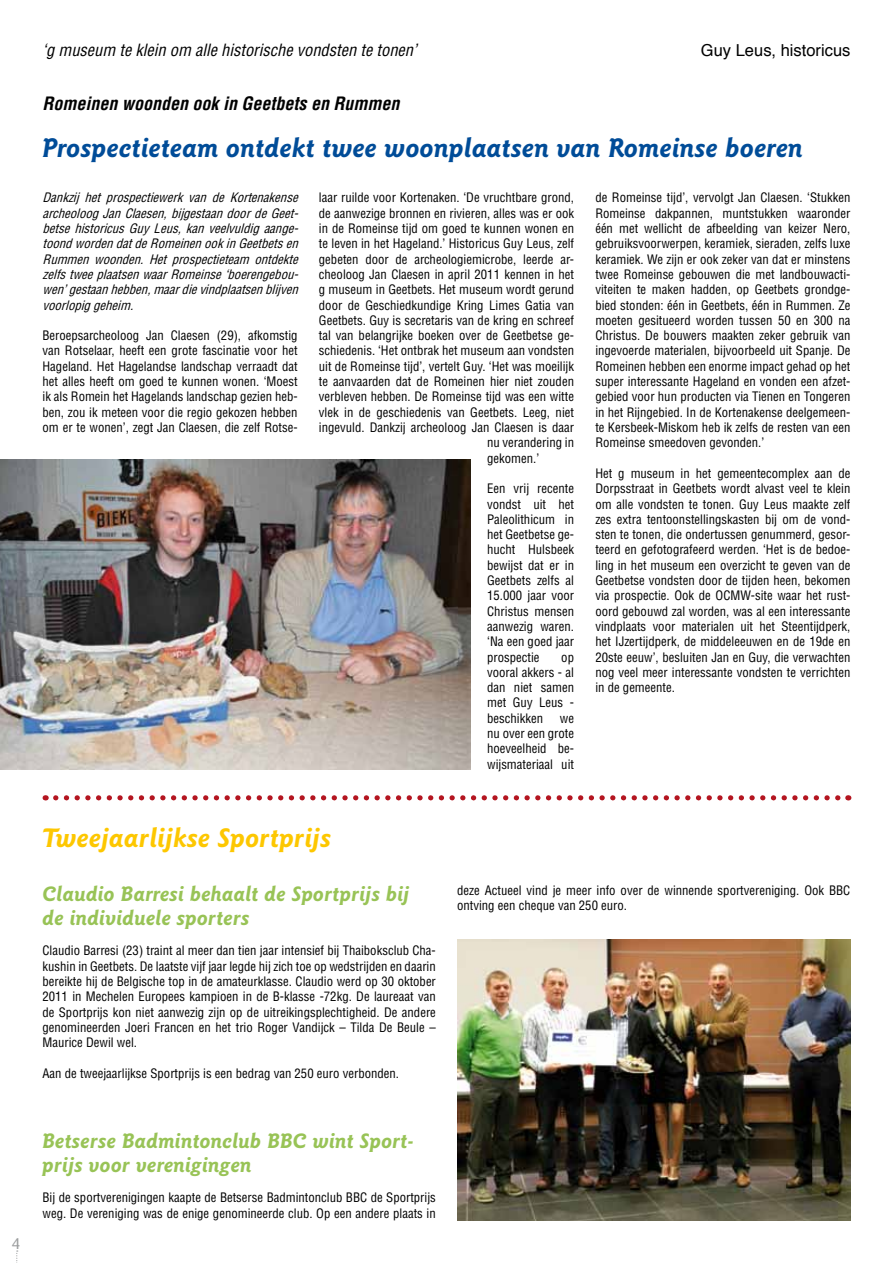
<style>
.page{position:relative;width:893px;height:1263px;background:#fff}
.page>*{position:absolute;margin:0;border:0;box-sizing:border-box;transform-origin:0 0}
.t1{font:italic 700 27px "Goudy Sans IT Cby BT";color:#004c98}
.t2{font:italic 700 27px "Goudy Sans IT Cby BT";color:#fdc700}
.t3{font:italic 700 21px/24px "Goudy Sans IT Cby BT";color:#98c356}
.t4{font:italic 700 condensed 18px "Helvetica";color:#000}
.t5{font:italic condensed 16.5px "Helvetica";color:#000}
.t6{font:16.5px "Helvetica";color:#000}
.t7{font:condensed 14.4px "Helvetica";color:#9c9e9f;scale:1.2 1}
.t8{font:condensed 12.75px/15.3px "Helvetica";color:#000;text-align:justify}
.t9{font:italic condensed 12.75px/15.3px "Helvetica";color:#000;text-align:justify}
</style>
<div class="page">
<svg style="left:16px;top:1250px;width:2px;height:13px"></svg>
<img style="left:0;top:459px;width:470px;height:311px">
<svg style="left:56px;top:795px;width:785px;height:5px"></svg>
<img style="left:458px;top:940px;width:392px;height:280px">
<p class="t5" style="left:43px;top:40px;width:376px">‘g museum te klein om alle historische vondsten te tonen’</p>
<p class="t6" style="left:701px;top:37px;width:151px">Guy Leus, historicus</p>
<h3 class="t4" style="left:43px;top:92px;width:359px">Romeinen woonden ook in Geetbets en Rummen</h3>
<h1 class="t1" style="left:43px;top:131px;width:762px">Prospectieteam ontdekt twee woonplaatsen van Romeinse boeren</h1>
<p class="t9" style="left:43px;top:190px;width:261px">Dankzij het prospectiewerk van de Kortenakense archeoloogJanClaesen,bijgestaandoordeGeet&shy;betse historicus Guy Leus, kan veelvuldig aange&shy;toondwordendatdeRomeinenookinGeetbetsen Rummen woonden. Het prospectieteam ontdekte zelfstweeplaatsenwaarRomeinse‘boerengebou&shy;wen’gestaanhebben,maardievindplaatsenblijven voorlopiggeheim.</p>
<p class="t8" style="left:43px;top:328px;width:257px">Beroepsarcheoloog Jan Claesen (29), afkomstig van Rotselaar, heeft een grote fascinatie voor het Hageland. Het Hagelandse landschap verraadt dat het alles heeft om goed te kunnen wonen. ‘Moest ik als Romein het Hagelands landschap gezien heb&shy;ben, zou ik meteen voor die regio gekozen hebben om er te wonen’, zegt Jan Claesen, die zelf Rotse-</p>
<p class="t8" style="left:319px;top:190px;width:257px">laar ruilde voor Kortenaken. ‘De vruchtbare grond,</p>
<p class="t8" style="left:319px;top:205px;width:257px">de aanwezige bronnen en rivieren, alles was er ook</p>
<p class="t8" style="left:319px;top:221px;width:257px">in de Romeinse tijd om goed te kunnen wonen en</p>
<p class="t8" style="left:319px;top:236px;width:257px">te leven in het Hageland.’ Historicus Guy Leus, zelf</p>
<p class="t8" style="left:319px;top:251px;width:257px">gebeten door de archeologiemicrobe, leerde ar-</p>
<p class="t8" style="left:319px;top:266px;width:257px">cheoloog Jan Claesen in april 2011 kennen in het</p>
<p class="t8" style="left:319px;top:282px;width:257px">g museum in Geetbets. Het museum wordt gerund</p>
<p class="t8" style="left:319px;top:297px;width:257px">door de Geschiedkundige Kring Limes Gatia van</p>
<p class="t8" style="left:319px;top:312px;width:257px">Geetbets. Guy is secretaris van de kring en schreef</p>
<p class="t8" style="left:319px;top:328px;width:257px">tal van belangrijke boeken over de Geetbetse ge-</p>
<p class="t8" style="left:319px;top:343px;width:257px">schiedenis. ‘Het ontbrak het museum aan vondsten</p>
<p class="t8" style="left:319px;top:358px;width:257px">uit de Romeinse tijd’, vertelt Guy. ‘Het was moeilijk</p>
<p class="t8" style="left:319px;top:374px;width:257px">te aanvaarden dat de Romeinen hier niet zouden</p>
<p class="t8" style="left:319px;top:389px;width:257px">verbleven hebben. De Romeinse tijd was een witte</p>
<p class="t8" style="left:319px;top:404px;width:257px">vlek in de geschiedenis van Geetbets. Leeg, niet</p>
<p class="t8" style="left:319px;top:419px;width:257px">ingevuld. Dankzij archeoloog Jan Claesen is daar</p>
<p class="t8" style="left:487px;top:435px;width:88px">nu verandering in</p>
<p class="t8" style="left:487px;top:450px;width:54px">gekomen.’</p>
<p class="t8" style="left:487px;top:481px;width:88px">Een vrij recente vondst uit het Paleolithicum in het Geetbetse ge&shy;hucht Hulsbeek bewijst dat er in Geetbets zelfs al 15.000 jaar voor Christus mensen aanwezig waren. ‘Na een goed jaar prospectie</p>
<p class="t8" style="left:487px;top:649px;width:88px;text-indent:74px">op vooral akkers - al dan niet samen met Guy Leus - beschikken</p>
<p class="t8" style="left:487px;top:710px;width:88px;text-indent:73px">we nu over een grote hoeveelheid be&shy;wijsmateriaal uit</p>
<p class="t8" style="left:595px;top:190px;width:257px">de Romeinse tijd’, vervolgt Jan Claesen. ‘Stukken Romeinse dakpannen, muntstukken waaronder één met wellicht de afbeelding van keizer Nero, gebruiksvoorwerpen, keramiek, sieraden, zelfs luxe keramiek. We zijn er ook zeker van dat er minstens twee Romeinse gebouwen die met landbouwacti&shy;viteiten te maken hadden, op Geetbets grondge&shy;bied stonden: één in Geetbets, één in Rummen. Ze moeten gesitueerd worden tussen 50 en 300 na Christus. De bouwers maakten zeker gebruik van ingevoerde materialen, bijvoorbeeld uit Spanje. De Romeinen hebben een enorme impact gehad op het super interessante Hageland en vonden een afzet&shy;gebied voor hun producten via Tienen en Tongeren in het Rijngebied. In de Kortenakense deelgemeen&shy;te Kersbeek-Miskom heb ik zelfs de resten van een Romeinse smeedoven gevonden.’</p>
<p class="t8" style="left:595px;top:465px;width:257px">Het g museum in het gemeentecomplex aan de Dorpsstraat in Geetbets wordt alvast veel te klein om alle vondsten te tonen. Guy Leus maakte zelf zes extra tentoonstellingskasten bij om de vond&shy;sten te tonen, die ondertussen genummerd, gesor&shy;teerd en gefotografeerd werden. ‘Het is de bedoe&shy;ling in het museum een overzicht te geven van de Geetbetse vondsten door de tijden heen, bekomen via prospectie. Ook de OCMW-site waar het rust&shy;oord gebouwd zal worden, was al een interessante vindplaats voor materialen uit het Steentijdperk, het IJzertijdperk, de middeleeuwen en de 19de en 20ste eeuw’, besluiten Jan en Guy, die verwachten nog veel meer interessante vondsten te verrichten in de gemeente.</p>
<p class="t7" style="left:12px;top:1235px;width:9px">4</p>
<h1 class="t2" style="left:43px;top:820px;width:290px">Tweejaarlijkse Sportprijs</h1>
<h2 class="t3" style="left:43px;top:881px;width:369px">Claudio Barresi behaalt de Sportprijs bij de individuele sporters</h2>
<p class="t8" style="left:43px;top:943px;width:395px">Claudio Barresi (23) traint al meer dan tien jaar intensief bij Thaiboksclub Cha&shy;kushin in Geetbets. De laatste vijf jaar legde hij zich toe op wedstrijden en daarin bereikte hij de Belgische top in de amateurklasse. Claudio werd op 30 oktober 2011 in Mechelen Europees kampioen in de B-klasse -72kg. De laureaat van de Sportprijs kon niet aanwezig zijn op de uitreikingsplechtigheid. De andere genomineerden Joeri Francen en het trio Roger Vandijck – Tilda De Beule – Maurice Dewil wel.</p>
<p class="t8" style="left:43px;top:1065px;width:358px">Aan de tweejaarlijkse Sportprijs is een bedrag van 250 euro verbonden.</p>
<h2 class="t3" style="left:43px;top:1128px;width:373px">Betserse Badmintonclub BBC wint Sport&shy;prijs voor verenigingen</h2>
<p class="t8" style="left:43px;top:1190px;width:395px">Bij de sportverenigingen kaapte de Betserse Badmintonclub BBC de Sportprijs weg. De vereniging was de enige genomineerde club. Op een andere plaats in</p>
<p class="t8" style="left:457px;top:882px;width:395px">deze Actueel vind je meer info over de winnende sportvereniging. Ook BBC ontving een cheque van 250 euro.</p>
</div>
